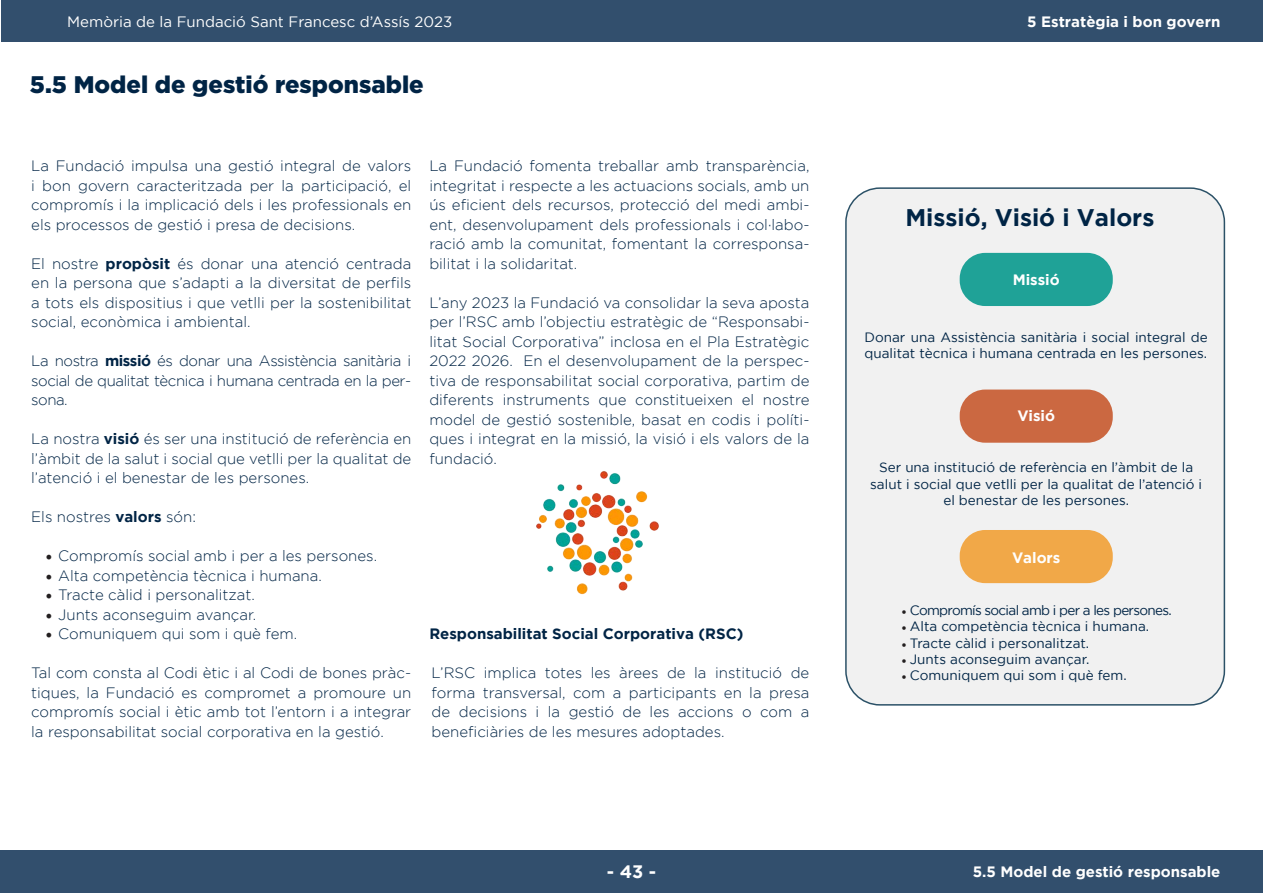
<style>
.page{position:relative;width:1263px;height:893px;background:#fff}
.page>*{position:absolute;margin:0;border:0;box-sizing:border-box;transform-origin:0 0}
.Titols_padding{font:900 24px "Gotham";color:#002445}
.t1{font:700 24px "Gotham";color:#002445}
.t2{font:700 18px "Gotham";color:#fff}
.t3{font:300 15px/19.5px "Gotham";color:#002445;text-align:justify}
.t4{font:700 15px "Gotham";color:#fff}
.t5{font:15px "Gotham";color:#fff}
.Titols_padding-2{font:700 15px "Gotham";color:#002445}
.t6{font:13.5px/16.2px "Gotham";color:#002445}
.t7{font:13.5px "Gotham";letter-spacing:-.05em;color:#002445}
.s1{font-weight:700}
.s2{font-family:"Minion Pro";font-weight:400;font-size:18px;color:#231f20}
.s3{font-family:"Minion Pro";color:#231f20}
</style>
<div class="page">
<hr style="left:0;top:0;width:1px;height:43px;background:#324f6d">
<div style="left:0;top:850px;width:1263px;height:43px;background:#324f6d"></div>
<div style="left:846px;top:188px;width:378px;height:517px;background:#f1f1f1;border-radius:34px"></div>
<div style="left:845px;top:187px;width:380px;height:519px;border:2px solid #2b5167;border-radius:34px"></div>
<div style="left:960px;top:253px;width:153px;height:53px;background:#1fa297;border-radius:26px"></div>
<div style="left:960px;top:390px;width:153px;height:53px;background:#cb6841;border-radius:26px"></div>
<div style="left:960px;top:530px;width:153px;height:53px;background:#f1a848;border-radius:26px"></div>
<img style="left:536px;top:471px;width:123px;height:124px">
<div style="left:1px;top:0;width:1262px;height:42px;background:#324f6d"></div>
<p class="t5" style="left:67px;top:14px;width:386px">Memòria de la Fundació Sant Francesc d’Assís 2023</p>
<p class="t4" style="left:1027px;top:13px;width:195px">5 Estratègia i bon govern</p>
<p class="Titols_padding" style="left:30px;top:71px;width:395px">5.5 Model de gestió responsable</p>
<p class="t3" style="left:31px;top:156px;width:382px">La Fundació impulsa una gestió integral de valors i bon govern caracteritzada per la participació, el compromís i la implicació dels i les professionals en els processos de gestió i presa de decisions.</p>
<p class="t3" style="left:31px;top:253px;width:382px">El nostre <span class="s1">propòsit</span> és donar una atenció centrada en la persona que s’adapti a la diversitat de perfils a tots els dispositius i que vetlli per la sostenibilitat social, econòmica i ambiental.</p>
<p class="t3" style="left:31px;top:351px;width:382px">La nostra <span class="s1">missió</span> és donar una Assistència sanitària i social de qualitat tècnica i humana centrada en la per&shy;sona.</p>
<p class="t3" style="left:31px;top:429px;width:382px">La nostra <span class="s1">visió</span> és ser una institució de referència en l’àmbit de la salut i social que vetlli per la qualitat de l’atenció i el benestar de les persones.</p>
<p class="t3" style="left:31px;top:507px;width:166px">Els nostres <span class="s1">valors</span> són:</p>
<p class="t3" style="left:45px;top:546px;width:333px"><span class="s2">•</span> Compromís social amb i per a les persones.</p>
<p class="t3" style="left:45px;top:565px;width:278px"><span class="s2">•</span> Alta competència tècnica i humana.</p>
<p class="t3" style="left:45px;top:585px;width:211px"><span class="s2">•</span> Tracte càlid i personalitzat.</p>
<p class="t3" style="left:45px;top:604px;width:212px"><span class="s2">•</span> Junts aconseguim avançar.</p>
<p class="t3" style="left:45px;top:624px;width:253px"><span class="s2">•</span> Comuniquem qui som i què fem.</p>
<p class="t3" style="left:31px;top:663px;width:382px">Tal com consta al Codi ètic i al Codi de bones pràc&shy;tiques, la Fundació es compromet a promoure un compromís social i ètic amb tot l’entorn i a integrar la responsabilitat social corporativa en la gestió.</p>
<p class="t3" style="left:429px;top:156px;width:382px">La Fundació fomenta treballar amb transparència, integritat i respecte a les actuacions socials, amb un ús eficient dels recursos, protecció del medi ambi&shy;ent, desenvolupament dels professionals i col·labo&shy;ració amb la comunitat, fomentant la corresponsa&shy;bilitat i la solidaritat.</p>
<p class="t3" style="left:429px;top:292px;width:382px">L’any 2023 la Fundació va consolidar la seva aposta per l’RSC amb l’objectiu estratègic de “Responsabi&shy;litat Social Corporativa” inclosa en el Pla Estratègic 2022 2026. En el desenvolupament de la perspec&shy;tiva de responsabilitat social corporativa, partim de diferents instruments que constitueixen el nostre model de gestió sostenible, basat en codis i políti&shy;ques i integrat en la missió, la visió i els valors de la fundació.</p>
<p class="Titols_padding-2" style="left:429px;top:625px;width:316px">Responsabilitat Social Corporativa (RSC)</p>
<p class="t3" style="left:432px;top:663px;width:379px">L’RSC implica totes les àrees de la institució de forma transversal, com a participants en la presa de decisions i la gestió de les accions o com a beneficiàries de les mesures adoptades.</p>
<p class="t1" style="left:905px;top:204px;width:251px">Missió, Visió i Valors</p>
<p class="t4" style="left:1013px;top:271px;width:49px">Missió</p>
<p class="t6" style="left:864px;top:328px;width:345px">Donar una Assistència sanitària i social integral de qualitat tècnica i humana centrada en les persones.</p>
<p class="t4" style="left:1017px;top:407px;width:39px">Visió</p>
<p class="t6" style="left:870px;top:459px;width:333px;text-align:center">Ser una institució de referència en l’àmbit de la salut i social que vetlli per la qualitat de l’atenció i el benestar de les persones.</p>
<p class="t4" style="left:1012px;top:549px;width:50px">Valors</p>
<p class="t7" style="left:901px;top:603px;width:272px"><span class="s3">•</span> Compromís social amb i per a les persones.</p>
<p class="t6" style="left:901px;top:618px;width:249px"><span class="s3">•</span> Alta competència tècnica i humana.</p>
<p class="t6" style="left:901px;top:634px;width:189px"><span class="s3">•</span> Tracte càlid i personalitzat.</p>
<p class="t6" style="left:901px;top:651px;width:189px"><span class="s3">•</span> Junts aconseguim avançar.</p>
<p class="t6" style="left:901px;top:667px;width:227px"><span class="s3">•</span> Comuniquem qui som i què fem.</p>
<p class="t2" style="left:607px;top:861px;width:51px">- 43 -</p>
<p class="t4" style="left:973px;top:863px;width:249px">5.5 Model de gestió responsable</p>
</div>
